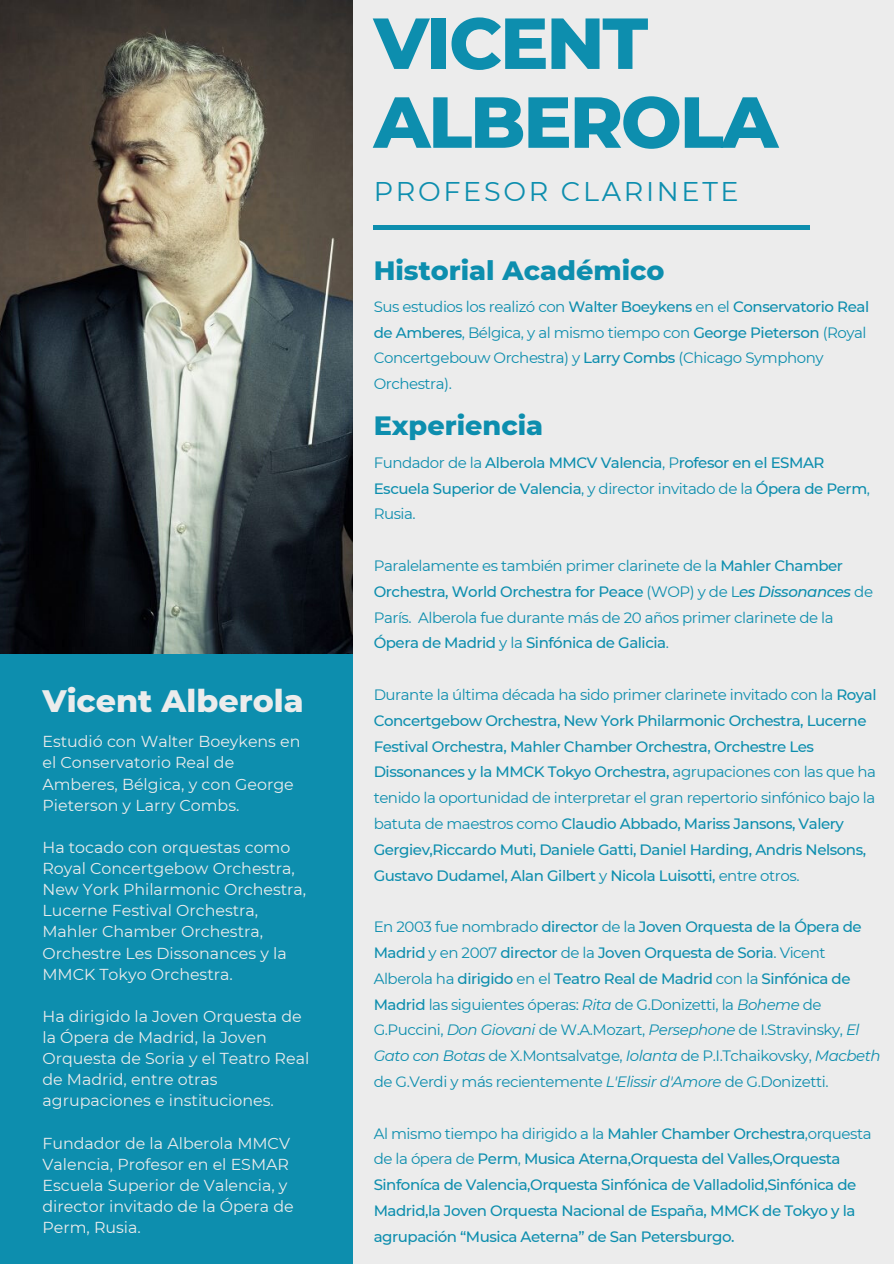
<style>
.page{position:relative;width:894px;height:1264px;background:#fff}
.page>*{position:absolute;margin:0;border:0;box-sizing:border-box;transform-origin:0 0}
.t1{font:800 72px/78.8px "Montserrat";letter-spacing:-.03em;color:#0d8eae}
.t2{font:800 31.65px "Montserrat";color:#ececec}
.t3{font:800 27px "Montserrat";color:#0d8eae}
.t4{font:27px "Montserrat";letter-spacing:.1em;color:#0d8eae}
.t5{font:15.9px/21.1px "Montserrat";color:#ececec}
.t6{font:500 15px/25.8px "Montserrat";letter-spacing:-.03em;color:#0d8eae}
.t7{font:15px/25.8px "Montserrat";letter-spacing:-.03em;color:#0d8eae}
.s1{font-weight:500}
.s2{font-weight:400}
.s3{font-weight:500;font-style:italic}
.s4{font-style:italic}
</style>
<div class="page">
<div style="left:0;top:0;width:893px;height:1263px;background:#ececec"></div>
<div style="left:0;top:604px;width:352px;height:659px;background:#0d8eae"></div>
<hr style="left:373px;top:225px;width:436px;height:4px;background:#0d8eae">
<img style="left:0;top:0;width:352px;height:653px">
<h2 class="t2" style="left:42px;top:681px;width:263px">Vicent Alberola</h2>
<p class="t5" style="left:42px;top:731px;width:259px">Estudió con Walter Boeykens en el Conservatorio Real de<br>Amberes, Bélgica, y con George<br>Pieterson y Larry Combs.</p>
<p class="t5" style="left:42px;top:836px;width:265px">Ha tocado con orquestas como<br>Royal Concertgebow Orchestra,<br>New York Philarmonic Orchestra,<br>Lucerne Festival Orchestra,<br>Mahler Chamber Orchestra,<br>Orchestre Les Dissonances y la<br>MMCK Tokyo Orchestra.</p>
<p class="t5" style="left:42px;top:1005px;width:268px">Ha dirigido la Joven Orquesta de la Ópera de Madrid, la Joven<br>Orquesta de Soria y el Teatro Real de Madrid, entre otras agrupaciones e instituciones.</p>
<p class="t5" style="left:42px;top:1132px;width:252px">Fundador de la Alberola MMCV<br>Valencia, Profesor en el ESMAR<br>Escuela Superior de Valencia, y director invitado de la Ópera de<br>Perm, Rusia.</p>
<h1 class="t1" style="left:373px;top:4px;width:406px">VICENT<br>ALBEROLA</h1>
<h3 class="t4" style="left:373px;top:175px;width:366px">PROFESOR CLARINETE</h3>
<h3 class="t3" style="left:373px;top:253px;width:292px">Historial Académico</h3>
<p class="t7" style="left:373px;top:293px;width:497px">Sus estudios los realizó con <span class="s1">Walter Boeykens</span> en el <span class="s1">Conservatorio Real de Amberes</span>, Bélgica, y al mismo tiempo con <span class="s1">George Pieterson</span> (Royal Concertgebouw Orchestra) y <span class="s1">Larry Combs</span> (Chicago Symphony Orchestra).</p>
<h3 class="t3" style="left:373px;top:409px;width:171px">Experiencia</h3>
<p class="t6" style="left:373px;top:449px;width:497px"><span class="s2">Fundador de la</span> Alberola MMCV Valencia<span class="s2">, P</span>rofesor en el ESMAR<br>Escuela Superior de Valencia<span class="s2">, y director invitado de la</span> Ópera de Perm<span class="s2">,<br>Rusia.</span></p>
<p class="t7" style="left:373px;top:552px;width:500px">Paralelamente es también primer clarinete de la <span class="s1">Mahler Chamber Orchestra, World Orchestra for Peace</span> (WOP) y de L<span class="s3">es Dissonances</span> de París. Alberola fue durante más de 20 años primer clarinete de la <span class="s1">Ópera de Madrid</span> y la <span class="s1">Sinfónica de Galicia</span>.</p>
<p class="t6" style="left:373px;top:681px;width:504px"><span class="s2">Durante la última década ha sido primer clarinete invitado con la</span> Royal Concertgebow Orchestra, New York Philarmonic Orchestra, Lucerne Festival Orchestra, Mahler Chamber Orchestra, Orchestre Les Dissonances y la MMCK Tokyo Orchestra, <span class="s2">agrupaciones con las que ha tenido la oportunidad de interpretar el gran repertorio sinfónico bajo la batuta de maestros como</span> Claudio Abbado, Mariss Jansons, Valery Gergiev,Riccardo Muti, Daniele Gatti, Daniel Harding, Andris Nelsons, Gustavo Dudamel, Alan Gilbert <span class="s2">y</span> Nicola Luisotti, <span class="s2">entre otros.</span></p>
<p class="t7" style="left:373px;top:913px;width:508px">En 2003 fue nombrado <span class="s1">director</span> de la <span class="s1">Joven Orquesta de la Ópera de Madrid</span> y en 2007 <span class="s1">director</span> de la <span class="s1">Joven Orquesta de Soria</span>. Vicent Alberola ha <span class="s1">dirigido</span> en el <span class="s1">Teatro Real de Madrid</span> con la <span class="s1">Sinfónica de Madrid</span> las siguientes óperas: <span class="s4">Rita</span> de G.Donizetti, la <span class="s4">Boheme</span> de G.Puccini, <span class="s4">Don Giovani</span> de W.A.Mozart, <span class="s4">Persephone</span> de I.Stravinsky, <span class="s4">El Gato con Botas</span> de X.Montsalvatge, <span class="s4">Iolanta</span> de P.I.Tchaikovsky, <span class="s4">Macbeth </span>de G.Verdi y más recientemente <span class="s4">L'Elissir d'Amore</span> de G.Donizetti.</p>
<p class="t6" style="left:373px;top:1120px;width:499px"><span class="s2">Al mismo tiempo ha dirigido a la</span> Mahler Chamber Orchestra<span class="s2">,orquesta de la ópera de</span> Perm<span class="s2">,</span> Musica Aterna,Orquesta del Valles,Orquesta Sinfoníca de Valencia,Orquesta Sinfónica de Valladolid,Sinfónica de Madrid,la Joven Orquesta Nacional de España, MMCK de Tokyo y la agrupación “Musica Aeterna” de San Petersburgo.</p>
</div>
